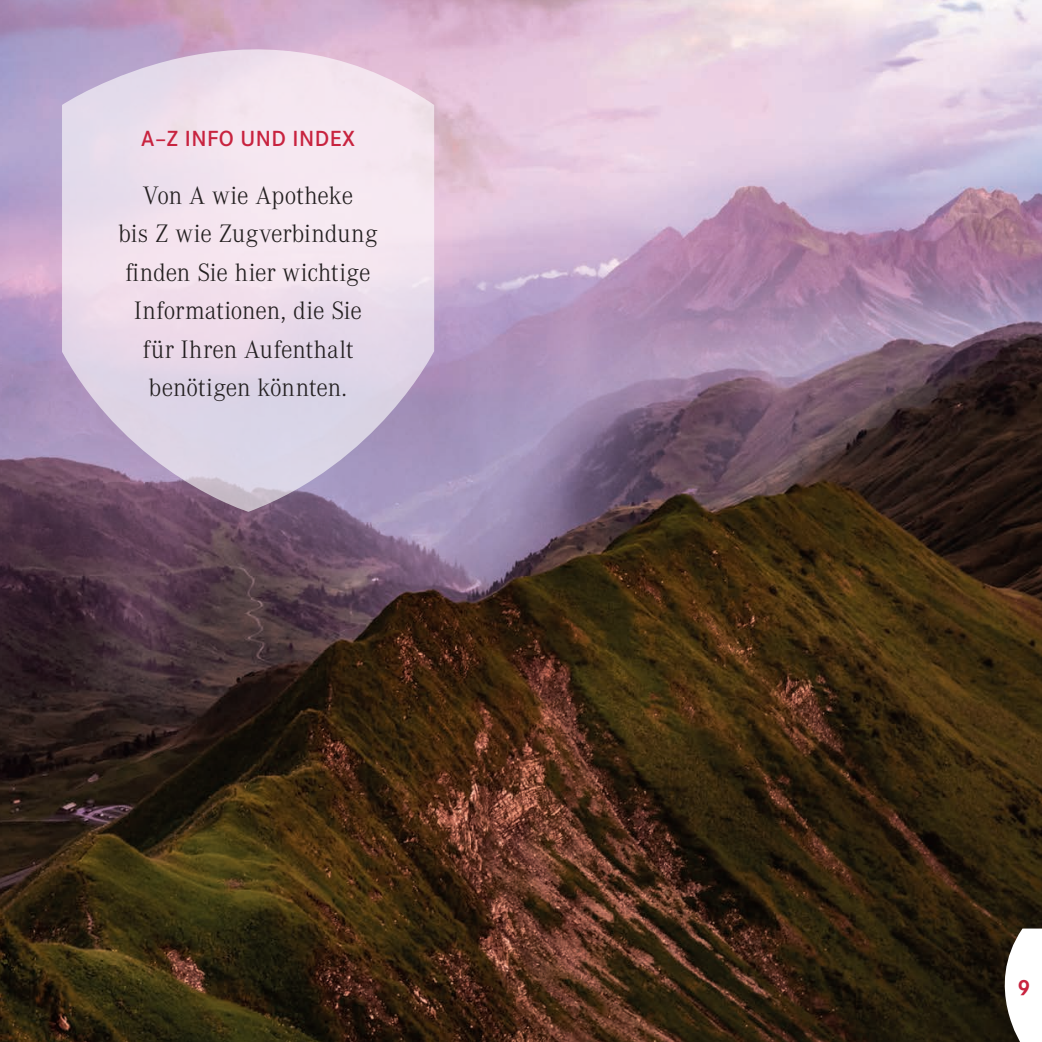
<style>
.page{position:relative;width:1042px;height:1042px;background:#fff}
.page>*{position:absolute;margin:0;border:0;box-sizing:border-box;transform-origin:0 0}
.Wappentext{font:300 26.25px/38.5px "Corporate A";letter-spacing:-.005em;color:#231f20}
.Wappentext-2{font:300 26.25px "Corporate A";letter-spacing:.015em;color:#231f20}
.Wappentext_ROT{font:600 22.75px "Corporate S Pro";letter-spacing:.02em;color:#c8233f}
.EINLEITUNG{font:700 22.75px "Corporate S Pro";color:#c8233f}
</style>
<div class="page">
<img style="left:0;top:0;width:1042px;height:1042px">
<svg style="left:62px;top:48px;width:372px;height:464px;background:#decfe0"></svg>
<svg style="left:984px;top:927px;width:58px;height:115px"></svg>
<p class="Wappentext_ROT" style="left:141px;top:121px;width:215px">A–Z INFO UND INDEX</p>
<p class="Wappentext" style="left:143px;top:175px;width:212px">Von A wie Apotheke</p>
<p class="Wappentext" style="left:118px;top:213px;width:261px">bis Z wie Zugverbindung finden Sie hier wichtige</p>
<p class="Wappentext" style="left:134px;top:290px;width:229px">Informationen, die Sie</p>
<p class="Wappentext-2" style="left:143px;top:332px;width:212px">für Ihren Aufenthalt</p>
<p class="Wappentext" style="left:149px;top:367px;width:200px">benötigen könnten.</p>
<p class="EINLEITUNG" style="left:1017px;top:970px;width:14px">9</p>
</div>
